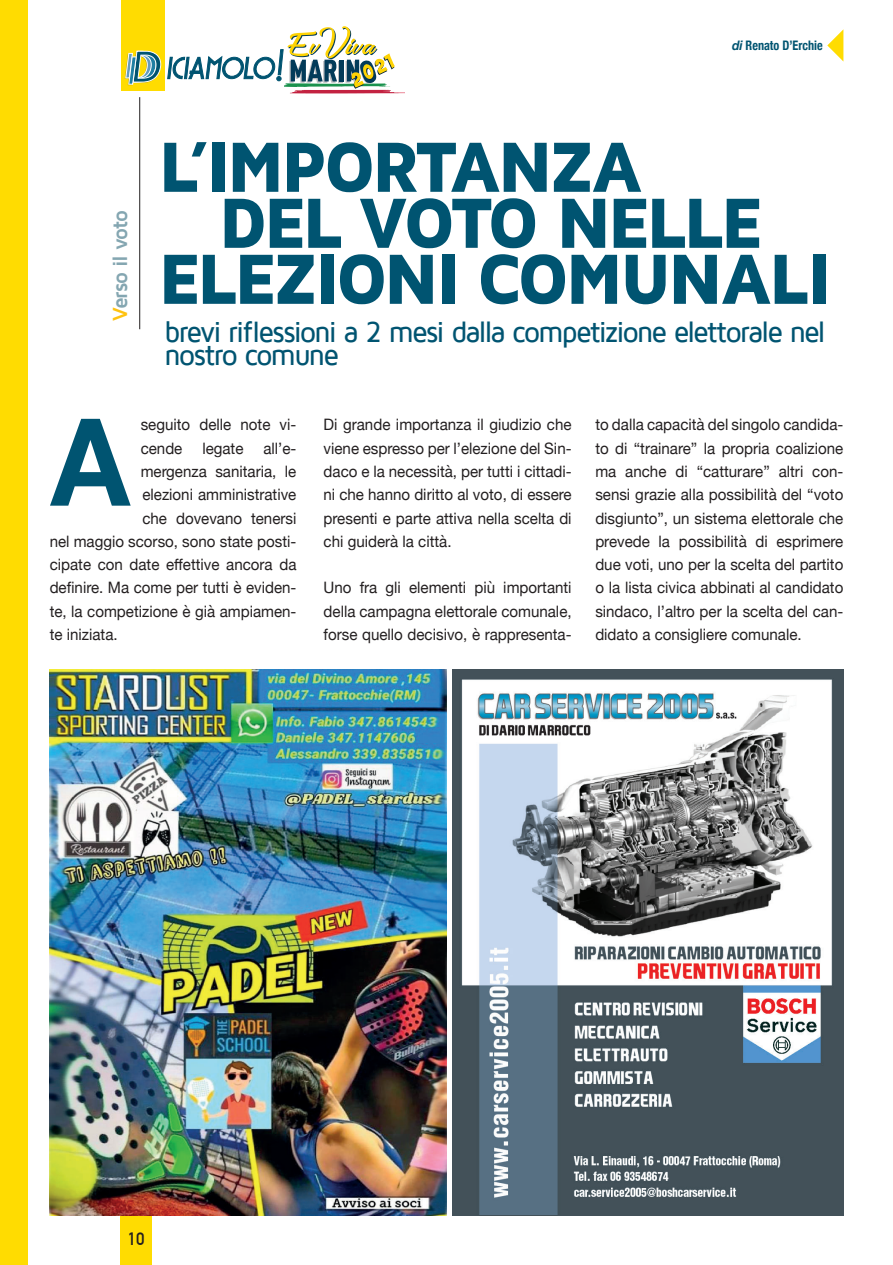
<style>
.page{position:relative;width:893px;height:1265px;background:#fff}
.page>*{position:absolute;margin:0;border:0;box-sizing:border-box;transform-origin:0 0}
.t1{font:700 121.62px "Helvetica Neue";color:#005471;scale:.95 1}
.t2{font:900 73.5px "Maven Pro";letter-spacing:-.05em;color:#005471;scale:.95 1}
.t3{font:500 29.75px/22.8px "Maven Pro";letter-spacing:-.065em;color:#005471;scale:.95 1}
.t4{font:700 21px "Maven Pro";letter-spacing:-.065em;color:#84a6b1}
.t5{font:700 17.5px "DIN Alternate";color:#231f20}
.t6{font:15.75px/23.3px "Helvetica Neue";color:#231f20;text-align:justify;scale:.96 1}
.t7{font:700 condensed 13.12px "Helvetica Neue";color:#005471;scale:.93 1}
.s1{color:#fec210}
.s2{font-style:italic;font-stretch:normal}
</style>
<div class="page">
<div style="left:120px;top:1215px;width:31px;height:50px;background:#ffdc01"></div>
<div style="left:0;top:0;width:27px;height:1265px;background:#ffdc01"></div>
<div style="left:121px;top:0;width:43px;height:90px;background:#ffdc01"></div>
<hr style="left:139px;top:97px;width:1px;height:232px;background:#231f20">
<svg style="left:827px;top:30px;width:16px;height:31px"></svg>
<svg style="left:125px;top:26px;width:280px;height:68px"></svg>
<img style="left:452px;top:669px;width:392px;height:545px">
<img style="left:50px;top:670px;width:397px;height:545px">
<h3 class="t4" style="left:109px;top:321px;width:113px;rotate:-90deg"><span class="s1">V</span>erso il voto</h3>
<p class="t7" style="left:732px;top:34px;width:99px"><span class="s2">di</span> Renato D’Erchie</p>
<h2 class="t2" style="left:158px;top:127px;width:511px">L’IMPORTANZA</h2>
<h2 class="t2" style="left:219px;top:183px;width:575px">DEL VOTO NELLE</h2>
<h2 class="t2" style="left:158px;top:239px;width:710px">ELEZIONI COMUNALI</h2>
<h3 class="t3" style="left:164px;top:321px;width:698px">brevi riflessioni a 2 mesi dalla competizione elettorale nel nostro comune</h3>
<h1 class="t1" style="left:51px;top:367px;width:85px">A</h1>
<p class="t6" style="left:141px;top:414px;width:164px">seguito delle note vi&shy;cende</p>
<p class="t6" style="left:202px;top:437px;width:44px">legate</p>
<p class="t6" style="left:263px;top:437px;width:36px">all’e-</p>
<p class="t6" style="left:141px;top:461px;width:164px">mergenza sanitaria, le</p>
<p class="t6" style="left:142px;top:484px;width:162px">elezioni amministrative</p>
<p class="t6" style="left:142px;top:507px;width:162px">che dovevano tenersi</p>
<p class="t6" style="left:50px;top:531px;width:259px">nel maggio scorso, sono state posti-</p>
<p class="t6" style="left:50px;top:554px;width:259px">cipate con date effettive ancora da</p>
<p class="t6" style="left:50px;top:577px;width:259px">definire. Ma come per tutti è eviden-</p>
<p class="t6" style="left:50px;top:600px;width:259px">te, la competizione è già ampiamen-</p>
<p class="t6" style="left:50px;top:624px;width:72px">te iniziata.</p>
<p class="t6" style="left:324px;top:414px;width:260px">Di grande importanza il giudizio che viene espresso per l’elezione del Sin&shy;daco e la necessità, per tutti i cittadi&shy;ni che hanno diritto al voto, di essere presenti e parte attiva nella scelta di chi guiderà la città.</p>
<p class="t6" style="left:324px;top:577px;width:260px">Uno fra gli elementi più importanti della campagna elettorale comunale, forse quello decisivo, è rappresenta-</p>
<p class="t6" style="left:595px;top:414px;width:260px">to dalla capacità del singolo candida&shy;to di “trainare” la propria coalizione ma anche di “catturare” altri con&shy;sensi grazie alla possibilità del “voto disgiunto”, un sistema elettorale che prevede la possibilità di esprimere due voti, uno per la scelta del partito o la lista civica abbinati al candidato sindaco, l’altro per la scelta del can&shy;didato a consigliere comunale.</p>
<p class="t5" style="left:128px;top:1225px;width:18px">10</p>
</div>
